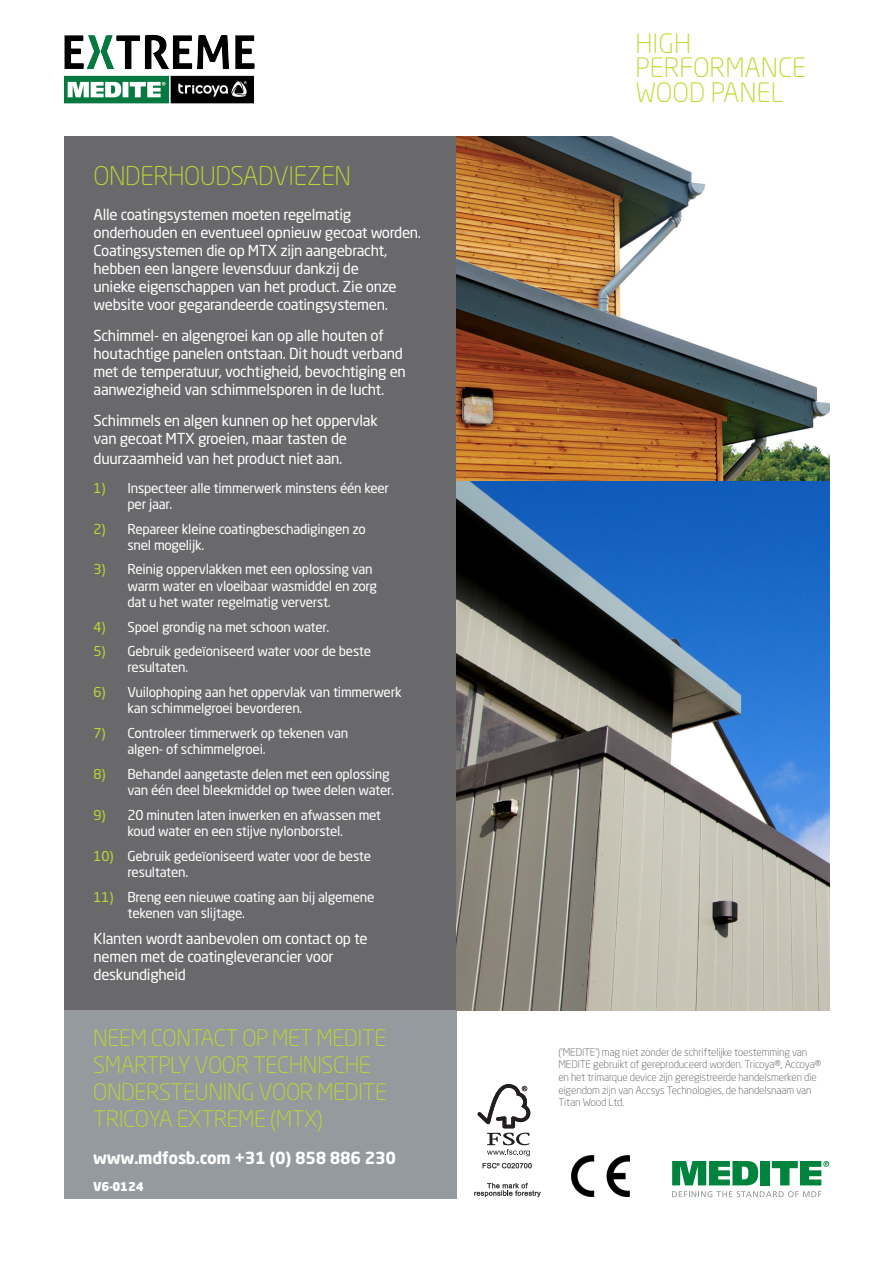
<style>
.page{position:relative;width:893px;height:1263px;background:#fff}
.page>*{position:absolute;margin:0;border:0;box-sizing:border-box;transform-origin:0 0}
.t1{font:300 26.4px "Neo Sans W1 G";color:#c1d72f}
.t2{font:300 25.5px "Neo Sans W1 G";letter-spacing:-.02em;color:#c1d72f}
.t3{font:300 22.5px/27px "Neo Sans W1 G";letter-spacing:-.02em;color:#c1d72f}
.t4{font:700 16.5px "Neo Sans W1 G";letter-spacing:-.02em;color:#fff}
.t5{font:15px/18px "Neo Sans W1 G";letter-spacing:-.02em;color:#fff}
.t6{font:13.5px/16.2px "Neo Sans W1 G";letter-spacing:-.02em;color:#fff}
.t7{font:900 12px "Neo Sans W1 G";letter-spacing:-.02em;color:#fff}
.t8{font:300 10.5px/12.6px "Neo Sans W1 G";letter-spacing:-.01em;color:#57585a}
.s1{color:#c1d72f}
.s2{font-family:"Arial"}
</style>
<div class="page">
<div style="left:64px;top:136px;width:393px;height:875px;background:#69696c"></div>
<div style="left:64px;top:1011px;width:393px;height:188px;background:#949a9d"></div>
<img style="left:457px;top:136px;width:372px;height:875px">
<svg style="left:477px;top:1084px;width:53px;height:72px"></svg>
<svg style="left:483px;top:1163px;width:49px;height:5px"></svg>
<svg style="left:474px;top:1183px;width:67px;height:14px"></svg>
<svg style="left:672px;top:1161px;width:86px;height:24px"></svg>
<div style="left:760px;top:1161px;width:10px;height:24px;background:#00843d"></div>
<svg style="left:772px;top:1161px;width:57px;height:24px"></svg>
<svg style="left:672px;top:1191px;width:149px;height:6px"></svg>
<img style="left:571px;top:1155px;width:58px;height:42px">
<img style="left:64px;top:34px;width:191px;height:70px">
<p class="t2" style="left:94px;top:160px;width:259px">ONDERHOUDSADVIEZEN</p>
<p class="t5" style="left:94px;top:206px;width:329px">Alle coatingsystemen moeten regelmatig onderhouden en eventueel opnieuw gecoat worden.<br>Coatingsystemen die op MTX zijn aangebracht, hebben een langere levensduur dankzij de<br>unieke eigenschappen van het product. Zie onze website voor gegarandeerde coatingsystemen.</p>
<p class="t5" style="left:94px;top:326px;width:314px">Schimmel- en algengroei kan op alle houten of houtachtige panelen ontstaan. Dit houdt verband met de temperatuur, vochtigheid, bevochtiging en aanwezigheid van schimmelsporen in de lucht.</p>
<p class="t5" style="left:94px;top:411px;width:286px">Schimmels en algen kunnen op het oppervlak van gecoat MTX groeien, maar tasten de</p>
<p class="t5" style="left:94px;top:449px;width:250px">duurzaamheid van het product niet aan.</p>
<p class="t6" style="left:128px;top:479px;width:263px;text-indent:-34px"><span class="s1">1)</span> Inspecteer alle timmerwerk minstens één keer per jaar.</p>
<p class="t6" style="left:128px;top:520px;width:240px;text-indent:-34px"><span class="s1">2)</span> Repareer kleine coatingbeschadigingen zo snel mogelijk.</p>
<p class="t6" style="left:128px;top:561px;width:251px;text-indent:-34px"><span class="s1">3)</span> Reinig oppervlakken met een oplossing van warm water en vloeibaar wasmiddel en zorg dat u het water regelmatig ververst.</p>
<p class="t6" style="left:94px;top:618px;width:237px"><span class="s1">4)</span> Spoel grondig na met schoon water.</p>
<p class="t6" style="left:128px;top:643px;width:245px;text-indent:-34px"><span class="s1">5)</span> Gebruik gede<span class="s2">ï</span>oniseerd water voor de beste resultaten.</p>
<p class="t6" style="left:128px;top:684px;width:276px;text-indent:-34px"><span class="s1">6)</span> Vuilophoping aan het oppervlak van timmerwerk kan schimmelgroei bevorderen.</p>
<p class="t6" style="left:128px;top:725px;width:222px;text-indent:-34px"><span class="s1">7)</span> Controleer timmerwerk op tekenen van algen- of schimmelgroei.</p>
<p class="t6" style="left:128px;top:766px;width:268px;text-indent:-34px"><span class="s1">8)</span> Behandel aangetaste delen met een oplossing van één deel bleekmiddel op twee delen water.</p>
<p class="t6" style="left:94px;top:807px;width:289px;text-align:center"><span class="s1">9)</span> 20 minuten laten inwerken en afwassen met koud water en een stijve nylonborstel.</p>
<p class="t6" style="left:128px;top:847px;width:245px;text-indent:-34px"><span class="s1">10)</span> Gebruik gede<span class="s2">ï</span>oniseerd water voor de beste resultaten.</p>
<p class="t6" style="left:128px;top:888px;width:248px;text-indent:-34px"><span class="s1">11)</span> Breng een nieuwe coating aan bij algemene tekenen van slijtage.</p>
<p class="t5" style="left:94px;top:930px;width:276px">Klanten wordt aanbevolen om contact op te nemen met de coatingleverancier voor deskundigheid</p>
<p class="t3" style="left:93px;top:1024px;width:295px">NEEM CONTACT OP MET MEDITE<br>SMARTPLY VOOR TECHNISCHE<br>ONDERSTEUNING VOOR MEDITE<br>TRICOYA EXTREME (MTX)</p>
<p class="t4" style="left:93px;top:1147px;width:304px">www.mdfosb.com +31 (0) 858 886 230</p>
<p class="t7" style="left:93px;top:1178px;width:52px">V6-0124</p>
<p class="t1" style="left:636px;top:27px;width:57px">HIGH</p>
<p class="t1" style="left:636px;top:51px;width:172px">PERFORMANCE</p>
<p class="t1" style="left:636px;top:76px;width:149px">WOOD PANEL</p>
<p class="t8" style="left:558px;top:1045px;width:264px">(‘MEDITE’) mag niet zonder de schriftelijke toestemming van MEDITE gebruikt of gereproduceerd worden. Tricoya®, Accoya® en het trimarque device zijn geregistreerde handelsmerken die eigendom zijn van Accsys Technologies, de handelsnaam van Titan Wood Ltd.</p>
</div>
